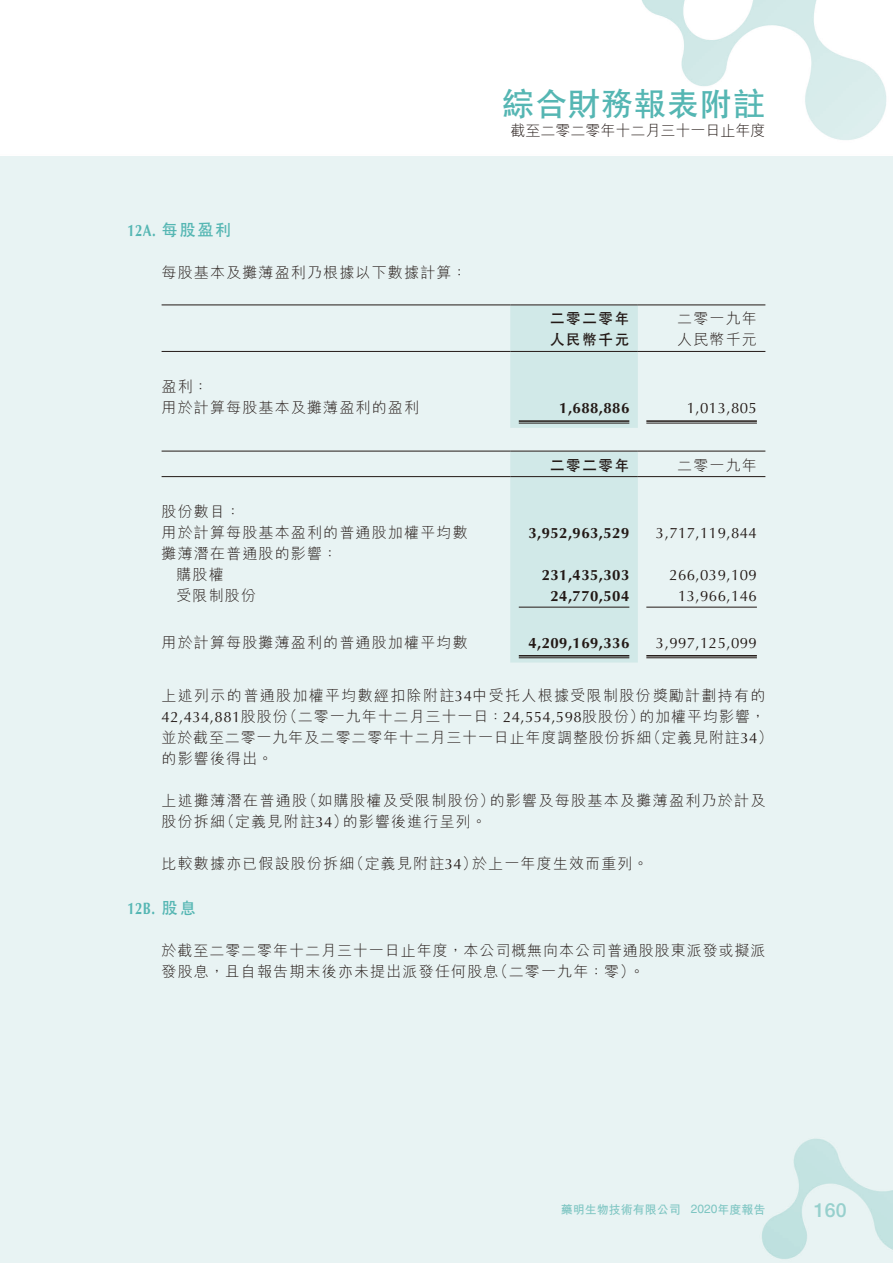
<style>
.page{position:relative;width:893px;height:1263px;background:#fff}
.page>*{position:absolute;margin:0;border:0;box-sizing:border-box;transform-origin:0 0}
.t1{font:700 33px "C Hei 2 HK";color:#55b6b3}
.t2{font:500 19.5px "Helvetica Neue LT Std";color:#97d0cd}
.t3{font:700 16.5px "Optima LT Std";color:#55b6b3;scale:.8 1}
.t4{font:300 15px/21px "M Hei HK";letter-spacing:.08em;color:#231916}
.t5{font:15px "Optima LT Std";letter-spacing:.03em;color:#231916}
.t6{font:700 15px "Optima LT Std";letter-spacing:.03em;color:#231916}
.t7{font:300 15px/21px "M Hei HK";letter-spacing:.055em;color:#231916}
.t8{font:300 15px "M Hei HK";color:#231916}
.t9{font:700 15px "C Hei 2 HK";letter-spacing:.08em;color:#231916}
.t10{font:700 12px "M Hei HK";color:#7dc5c2}
.t11{font:12px "Helvetica LT Std";color:#7dc5c2}
.s1{font-family:"C Hei 2 HK"}
.s2{font-family:"Optima LT Std";font-weight:400}
.s3{font-family:"M Hei HK";font-weight:300}
.s4{font-family:"M Hei HK";font-weight:700}
</style>
<div class="page">
<div style="left:510px;top:306px;width:128px;height:122px;background:#d1e9e8"></div>
<hr style="left:162px;top:305px;width:348px;height:1px;background:#231916">
<hr style="left:510px;top:305px;width:128px;height:1px;background:#231916">
<hr style="left:638px;top:305px;width:127px;height:1px;background:#231916">
<hr style="left:162px;top:351px;width:348px;height:1px;background:#231916">
<hr style="left:510px;top:351px;width:128px;height:1px;background:#231916">
<hr style="left:638px;top:351px;width:127px;height:1px;background:#231916">
<hr style="left:519px;top:420px;width:110px;height:2px;background:#231916">
<hr style="left:519px;top:423px;width:110px;height:1px;background:#231916">
<hr style="left:646px;top:420px;width:111px;height:2px;background:#231916">
<hr style="left:646px;top:423px;width:111px;height:1px;background:#231916">
<div style="left:510px;top:452px;width:128px;height:210px;background:#d1e9e8"></div>
<hr style="left:162px;top:451px;width:348px;height:1px;background:#231916">
<hr style="left:510px;top:451px;width:128px;height:1px;background:#231916">
<hr style="left:638px;top:451px;width:127px;height:1px;background:#231916">
<hr style="left:162px;top:476px;width:348px;height:1px;background:#231916">
<hr style="left:510px;top:476px;width:128px;height:1px;background:#231916">
<hr style="left:638px;top:476px;width:127px;height:1px;background:#231916">
<hr style="left:519px;top:607px;width:110px;height:1px;background:#231916">
<hr style="left:646px;top:607px;width:111px;height:1px;background:#231916">
<hr style="left:519px;top:655px;width:110px;height:1px;background:#231916">
<hr style="left:519px;top:657px;width:110px;height:1px;background:#231916">
<hr style="left:646px;top:655px;width:111px;height:1px;background:#231916">
<hr style="left:646px;top:657px;width:111px;height:1px;background:#231916">
<p class="t3" style="left:128px;top:221px;width:131px">12 .A <span class="s1">每股盈利</span></p>
<p class="t4" style="left:162px;top:262px;width:307px">每股基本及攤薄盈利乃根據以下數據計算：</p>
<p class="t4" style="left:162px;top:376px;width:48px">盈利：</p>
<p class="t4" style="left:162px;top:397px;width:259px">用於計算每股基本及攤薄盈利的盈利</p>
<p class="t4" style="left:162px;top:501px;width:80px">股份數目：</p>
<p class="t4" style="left:162px;top:522px;width:308px">用於計算每股基本盈利的普通股加權平均數攤薄潛在普通股的影響：</p>
<p class="t4" style="left:176px;top:564px;width:49px">購股權</p>
<p class="t4" style="left:176px;top:585px;width:81px">受限制股份</p>
<h1 class="t1" style="left:501px;top:87px;width:265px">綜合財務報表附註</h1>
<p class="t8" style="left:510px;top:122px;width:256px">截至二零二零年十二月三十一日止年度</p>
<p class="t9" style="left:550px;top:311px;width:81px">二零二零年</p>
<p class="t4" style="left:677px;top:308px;width:81px">二零一九年</p>
<p class="t9" style="left:550px;top:332px;width:81px">人民幣千元</p>
<p class="t4" style="left:677px;top:329px;width:81px">人民幣千元</p>
<p class="t6" style="left:559px;top:399px;width:72px">1,688,886</p>
<p class="t5" style="left:687px;top:399px;width:72px">1,013,805</p>
<p class="t9" style="left:550px;top:457px;width:81px">二零二零年</p>
<p class="t4" style="left:677px;top:454px;width:81px">二零一九年</p>
<p class="t6" style="left:528px;top:524px;width:102px">3,952,963,529</p>
<p class="t5" style="left:656px;top:524px;width:102px">3,717,119,844</p>
<p class="t6" style="left:542px;top:566px;width:89px">231,435,303</p>
<p class="t5" style="left:669px;top:566px;width:89px">266,039,109</p>
<p class="t6" style="left:550px;top:587px;width:80px">24,770,504</p>
<p class="t5" style="left:678px;top:587px;width:80px">13,966,146</p>
<p class="t4" style="left:162px;top:631px;width:308px">用於計算每股攤薄盈利的普通股加權平均數</p>
<p class="t4" style="left:162px;top:684px;width:605px;text-align:right">上述列示的普通股加權平均數經扣除附註<span class="s2">34</span>中受托人根據受限制股份獎勵計劃持有的的加權平均影響，</p>
<p class="t5" style="left:656px;top:634px;width:102px">3,997,125,099</p>
<p class="t6" style="left:528px;top:634px;width:102px">4,209,169,336</p>
<p class="t4" style="left:283px;top:705px;width:364px">（二零一九年十二月三十一日：<span class="s2">24,554,598</span>股股份）</p>
<p class="t5" style="left:162px;top:708px;width:128px">42,434,881<span class="s3">股股份</span></p>
<p class="t4" style="left:646px;top:726px;width:128px">（定義見附註<span class="s2">34</span>(</p>
<p class="t7" style="left:162px;top:726px;width:491px">並於截至二零一九年及二零二零年十二月三十一日止年度調整股份拆細的影響後得出。</p>
<p class="t4" style="left:490px;top:789px;width:277px">的影響及每股基本及攤薄盈利乃於計及</p>
<p class="t4" style="left:302px;top:789px;width:194px">（如購股權及受限制股份）</p>
<p class="t4" style="left:162px;top:789px;width:147px">上述攤薄潛在普通股</p>
<p class="t4" style="left:220px;top:810px;width:130px">（定義見附註<span class="s2">34</span>）</p>
<p class="t4" style="left:343px;top:810px;width:145px">的影響後進行呈列。</p>
<p class="t4" style="left:162px;top:810px;width:65px">股份拆細</p>
<p class="t4" style="left:349px;top:852px;width:129px">（定義見附註<span class="s2">34</span>）</p>
<p class="t4" style="left:162px;top:852px;width:194px">比較數據亦已假設股份拆細</p>
<p class="t3" style="left:128px;top:898px;width:87px">12 .B <span class="s1">股息</span></p>
<p class="t4" style="left:629px;top:939px;width:138px;text-indent:-468px">於截至二零二零年十二月三十一日止年度，本公司概無向本公司普通股股東派發或擬派。</p>
<p class="t4" style="left:472px;top:852px;width:177px">於上一年度生效而重列。</p>
<p class="t4" style="left:493px;top:960px;width:143px">（二零一九年：零(</p>
<p class="t4" style="left:162px;top:960px;width:338px">發股息，且自報告期末後亦未提出派發任何股息</p>
<p class="t10" style="left:561px;top:1200px;width:121px">藥明生物技術有限公司</p>
<p class="t11" style="left:691px;top:1202px;width:76px">2020<span class="s4">年度報告</span></p>
<h2 class="t2" style="left:814px;top:1198px;width:34px">160</h2>
</div>
